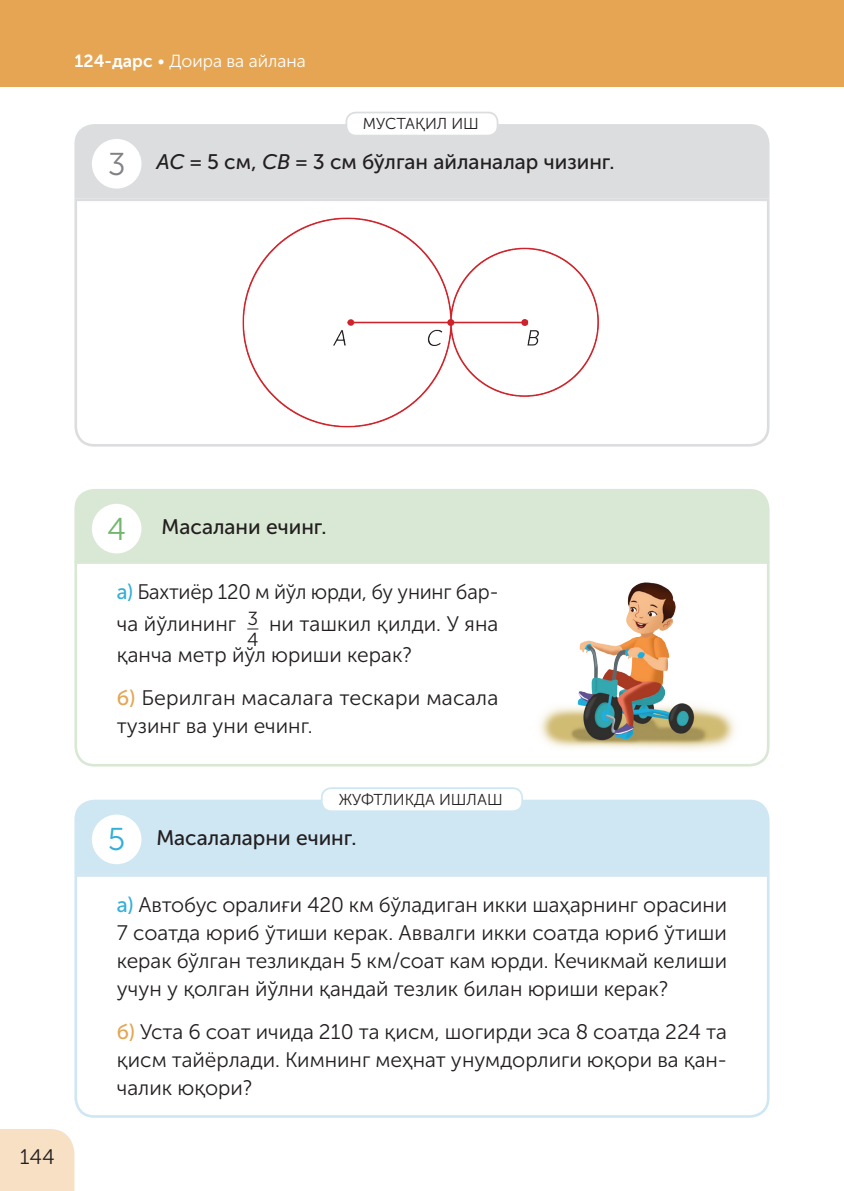
<style>
.page{position:relative;width:844px;height:1191px;background:#fff}
.page>*{position:absolute;margin:0;border:0;box-sizing:border-box;transform-origin:0 0}
.t1{font:31.5px "Museo Sans Cyrl 300";color:#33afd8}
.t2{font:31.5px "Museo Sans Cyrl 300";color:#73b56f}
.t3{font:21px/28px "Museo Sans Cyrl 300";color:#231f20}
.t4{font:21px "Museo Sans Cyrl 500";color:#231f20}
.t5{font:18.9px "Museo Sans Cyrl 300";color:#231f20}
.t6{font:17.5px "Museo Sans Cyrl 300";color:#fff}
.t7{font:15.75px "Museo Sans Cyrl 300";color:#231f20}
.s1{font-family:"Museo Sans Cyrl 700"}
.s2{font-family:"Museo Sans Cyrl 300";font-size:31.5px;color:#808285}
.s3{font-style:italic}
.s4{font-family:"Museo Sans Cyrl 500";color:#33afd8}
.s5{font-family:"Museo Sans Cyrl 500";color:#e5a553}
</style>
<div class="page">
<hr style="left:843px;top:0;width:1px;height:87px;background:#e5a553">
<div style="left:0;top:0;width:843px;height:87px;background:#e5a553"></div>
<div style="left:0;top:1129px;width:74px;height:62px;background:#f7e0c3"></div>
<div style="left:74px;top:124px;width:695px;height:73px;background:#dcdddf"></div>
<div style="left:92px;top:139px;width:49px;height:50px;background:#fff;border-radius:50%"></div>
<div style="left:346px;top:112px;width:151px;height:24px;background:#fff;border-radius:10px"></div>
<div style="left:345px;top:112px;width:153px;height:24px;border:2px solid #dcdddf;border-radius:10px"></div>
<svg style="left:74px;top:197px;width:696px;height:250px"></svg>
<div style="left:74px;top:799px;width:695px;height:74px;background:#cfe6f3"></div>
<svg style="left:74px;top:873px;width:696px;height:245px"></svg>
<div style="left:92px;top:814px;width:49px;height:50px;background:#fff;border-radius:50%"></div>
<div style="left:322px;top:788px;width:200px;height:23px;background:#fff;border-radius:10px"></div>
<div style="left:321px;top:787px;width:202px;height:25px;border:2px solid #cfe6f3;border-radius:10px"></div>
<div style="left:74px;top:489px;width:695px;height:71px;background:#d9e8d4"></div>
<svg style="left:74px;top:560px;width:696px;height:207px"></svg>
<div style="left:92px;top:504px;width:49px;height:49px;background:#fff;border-radius:50%"></div>
<img style="left:514px;top:575px;width:237px;height:176px">
<p class="t6" style="left:74px;top:52px;width:233px"><span class="s1">124-дарс</span> • Доира ва айлана</p>
<p class="t7" style="left:363px;top:115px;width:117px">МУСТАҚИЛ ИШ</p>
<p class="t4" style="left:108px;top:150px;width:508px"><span class="s2">3</span> <span class="s3">АС</span> = 5 см, <span class="s3">СВ</span> = 3 см бўлган айланалар чизинг.</p>
<p class="t3" style="left:20px;top:1143px;width:36px">144</p>
<h1 class="t2" style="left:107px;top:512px;width:20px">4</h1>
<p class="t4" style="left:162px;top:515px;width:166px">Масалани ечинг.</p>
<p class="t3" style="left:117px;top:576px;width:383px;line-height:31.5px"><span class="s4">a)</span> Бахтиёр 120 м йўл юрди, бу унинг бар&shy;ча йўлининг <sup>3</sup></p>
<p class="t5" style="left:247px;top:629px;width:13px">4</p>
<p class="t3" style="left:117px;top:608px;width:383px;line-height:31.5px;text-indent:152px">ни ташкил қилди. У яна қанча метр йўл юриши керак?</p>
<p class="t3" style="left:117px;top:684px;width:383px"><span class="s5">б)</span> Берилган масалага тескари масала тузинг ва уни ечинг.</p>
<h1 class="t1" style="left:108px;top:822px;width:19px">5</h1>
<p class="t7" style="left:339px;top:791px;width:25px">Жуфтликда</p>
<p class="t7" style="left:439px;top:791px;width:14px">ишлаш</p>
<p class="t4" style="left:156px;top:826px;width:202px">Масалаларни ечинг.</p>
<p class="t3" style="left:117px;top:891px;width:611px;text-align:justify"><span class="s4">a)</span> Автобус оралиғи 420 км бўладиган икки шаҳарнинг орасини 7 соатда юриб ўтиши керак. Аввалги икки соатда юриб ўтиши керак бўлган тезликдан 5 км/соат кам юрди. Кечикмай келиши учун у қолган йўлни қандай тезлик билан юриши керак?</p>
<p class="t3" style="left:117px;top:1018px;width:611px;text-align:justify"><span class="s5">б)</span> Уста 6 соат ичида 210 та қисм, шогирди эса 8 соатда 224 та қисм тайёрлади. Кимнинг меҳнат унумдорлиги юқори ва қан&shy;чалик юқори?</p>
</div>
